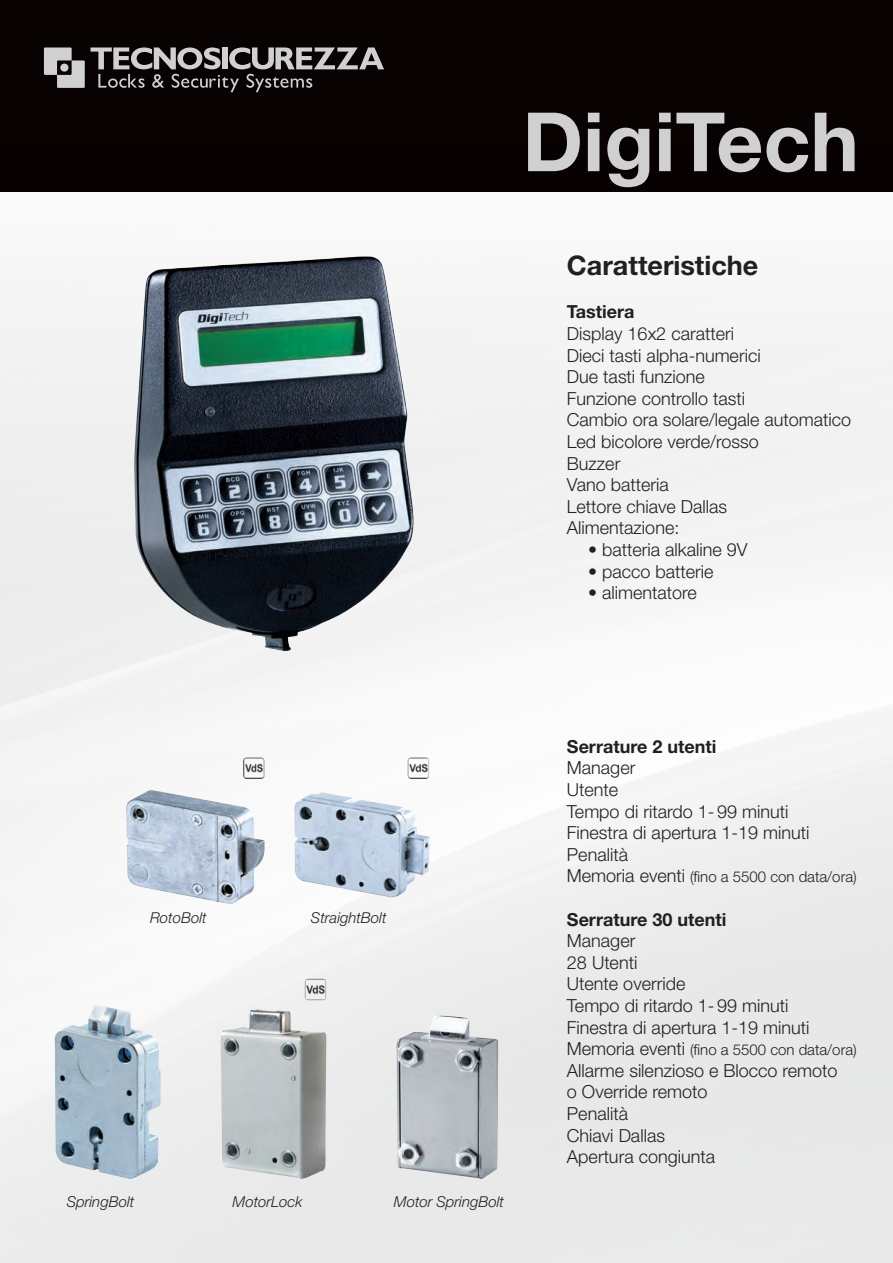
<style>
.page{position:relative;width:893px;height:1263px;background:#fff}
.page>*{position:absolute;margin:0;border:0;box-sizing:border-box;transform-origin:0 0}
.t1{font:700 81.9px "Helvetica Neue LT Std";color:#d1d0d1}
.t2{font:700 27px "Helvetica Neue LT Std";color:#231f20}
.t3{font:300 18px/21.6px "Helvetica Neue LT Std";color:#231f20}
.t4{font:700 18px "Helvetica Neue LT Std";color:#231f20}
.t5{font:300 15px "Helvetica Neue LT Std";color:#231f20}
.t6{font:italic 300 15px "Helvetica Neue LT Std";color:#231f20}
.s1{font-size:18px}
</style>
<div class="page">
<img style="left:0;top:191px;width:893px;height:1072px">
<img style="left:123px;top:249px;width:298px;height:408px">
<img style="left:372px;top:985px;width:148px;height:214px">
<img style="left:203px;top:981px;width:148px;height:218px">
<img style="left:34px;top:988px;width:148px;height:211px">
<img style="left:118px;top:731px;width:149px;height:185px">
<img style="left:288px;top:735px;width:148px;height:181px">
<img style="left:305px;top:979px;width:21px;height:21px">
<img style="left:243px;top:758px;width:21px;height:21px">
<img style="left:408px;top:758px;width:21px;height:21px">
<div style="left:0;top:0;width:893px;height:191px;background:#080302"></div>
<svg style="left:44px;top:47px;width:340px;height:45px"></svg>
<div style="left:60px;top:64px;width:8px;height:8px;background:#d1d0d1;border-radius:50%"></div>
<h1 class="t1" style="left:522px;top:91px;width:338px">DigiTech</h1>
<h2 class="t2" style="left:567px;top:249px;width:193px">Caratteristiche</h2>
<p class="t4" style="left:567px;top:301px;width:69px">Tastiera</p>
<p class="t3" style="left:567px;top:322px;width:286px">Display 16x2 caratteri<br>Dieci tasti alpha-numerici<br>Due tasti funzione<br>Funzione controllo tasti<br>Cambio ora solare/legale automatico<br>Led bicolore verde/rosso<br>Buzzer<br>Vano batteria<br>Lettore chiave Dallas<br>Alimentazione:</p>
<p class="t3" style="left:588px;top:538px;width:161px">• batteria alkaline 9V</p>
<p class="t3" style="left:588px;top:560px;width:127px">• pacco batterie</p>
<p class="t3" style="left:588px;top:582px;width:110px">• alimentatore</p>
<p class="t6" style="left:150px;top:909px;width:58px">RotoBolt</p>
<p class="t6" style="left:311px;top:909px;width:77px">StraightBolt</p>
<p class="t6" style="left:67px;top:1192px;width:69px">SpringBolt</p>
<p class="t6" style="left:233px;top:1192px;width:71px">MotorLock</p>
<p class="t6" style="left:394px;top:1192px;width:112px">Motor SpringBolt</p>
<p class="t4" style="left:567px;top:735px;width:151px">Serrature 2 utenti</p>
<p class="t3" style="left:567px;top:757px;width:244px">Manager<br>Utente<br>Tempo di ritardo 1- 99 minuti<br>Finestra di apertura 1-19 minuti<br>Penalità</p>
<p class="t5" style="left:567px;top:868px;width:291px"><span class="s1">Memoria eventi</span> (fino a 5500 con data/ora)</p>
<p class="t4" style="left:567px;top:908px;width:161px">Serrature 30 utenti</p>
<p class="t3" style="left:567px;top:930px;width:244px">Manager<br>28 Utenti<br>Utente override<br>Tempo di ritardo 1- 99 minuti<br>Finestra di apertura 1-19 minuti</p>
<p class="t5" style="left:567px;top:1041px;width:291px"><span class="s1">Memoria eventi</span> (fino a 5500 con data/ora)</p>
<p class="t3" style="left:567px;top:1059px;width:272px">Allarme silenzioso e Blocco remoto o Override remoto<br>Penalità<br>Chiavi Dallas<br>Apertura congiunta</p>
</div>
